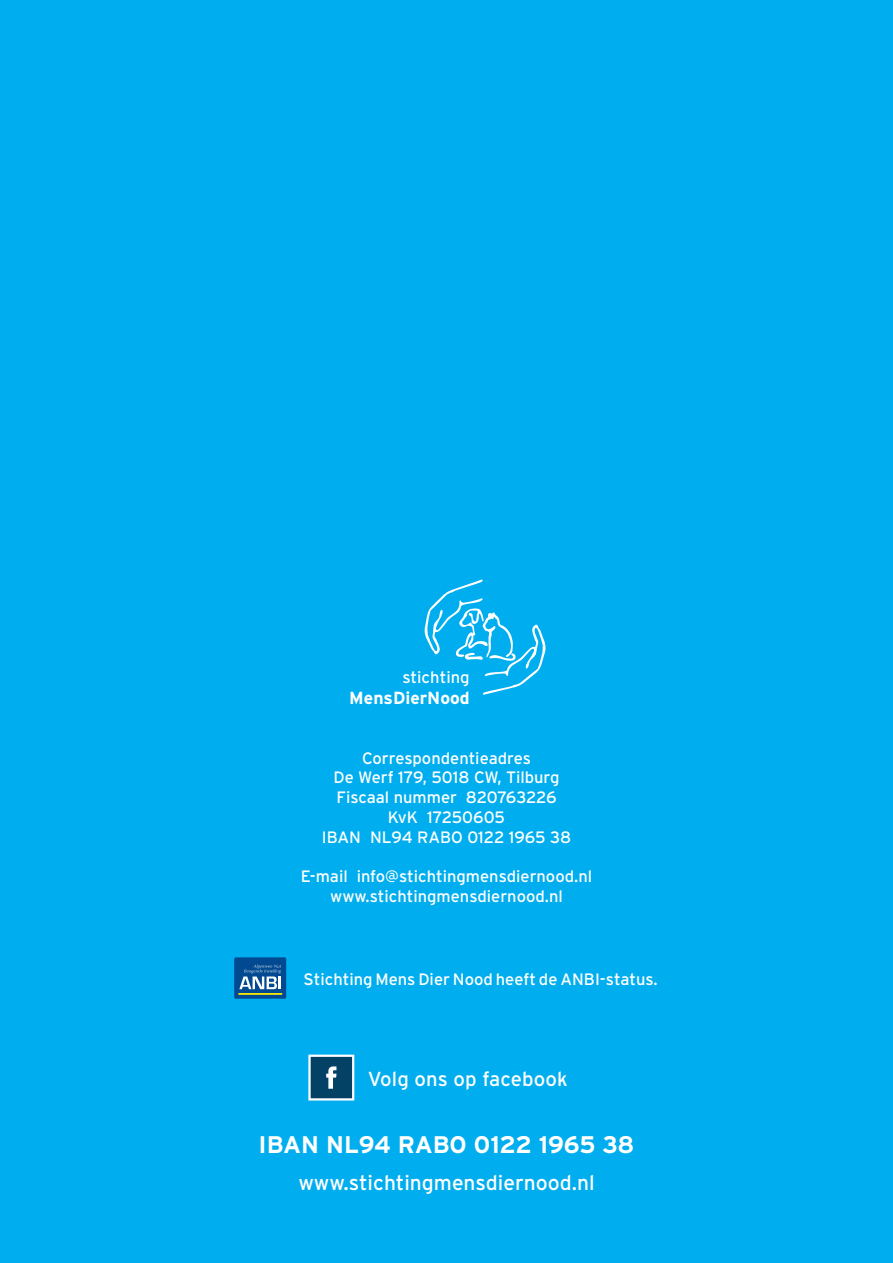
<style>
.page{position:relative;width:893px;height:1263px;background:#00aeef}
.page>*{position:absolute;margin:0;border:0;box-sizing:border-box;transform-origin:0 0}
.t1{font:700 24px "Interstate";letter-spacing:-.005em;color:#fff}
.t2{font:21px "Interstate";color:#fff}
.t3{font:20.25px "Interstate";letter-spacing:.005em;color:#fff}
.t4{font:700 17.55px "Interstate";color:#fff}
.t5{font:16.65px "Interstate";color:#fff}
.t6{font:16.5px/19.8px "Interstate";color:#fff;text-align:center}
</style>
<div class="page">
<div style="left:308px;top:1054px;width:46px;height:46px;background:#034165;border:2px solid #fff"></div>
<svg style="left:326px;top:1066px;width:11px;height:23px"></svg>
<div style="left:234px;top:957px;width:52px;height:42px;background:#014990;border-radius:2px"></div>
<svg style="left:239px;top:964px;width:42px;height:25px"></svg>
<hr style="left:238px;top:993px;width:44px;height:2px;background:#ffee01">
<svg style="left:424px;top:579px;width:122px;height:116px"></svg>
<p class="t5" style="left:402px;top:668px;width:69px">stichting</p>
<p class="t4" style="left:349px;top:688px;width:122px">MensDierNood</p>
<p class="t6" style="left:322px;top:748px;width:251px">Correspondentieadres<br>De Werf 179, 5018 CW, Tilburg<br>Fiscaal nummer 820763226<br>KvK 17250605<br>IBAN NL94 RABO 0122 1965 38</p>
<p class="t6" style="left:301px;top:867px;width:293px">E-mail info@stichtingmensdiernood.nl www.stichtingmensdiernood.nl</p>
<p class="t6" style="left:304px;top:969px;width:355px">Stichting Mens Dier Nood heeft de ANBI-status.</p>
<p class="t3" style="left:368px;top:1068px;width:202px">Volg ons op facebook</p>
<h1 class="t1" style="left:259px;top:1131px;width:377px">IBAN NL94 RABO 0122 1965 38</h1>
<p class="t2" style="left:298px;top:1170px;width:298px">www.stichtingmensdiernood.nl</p>
</div>
